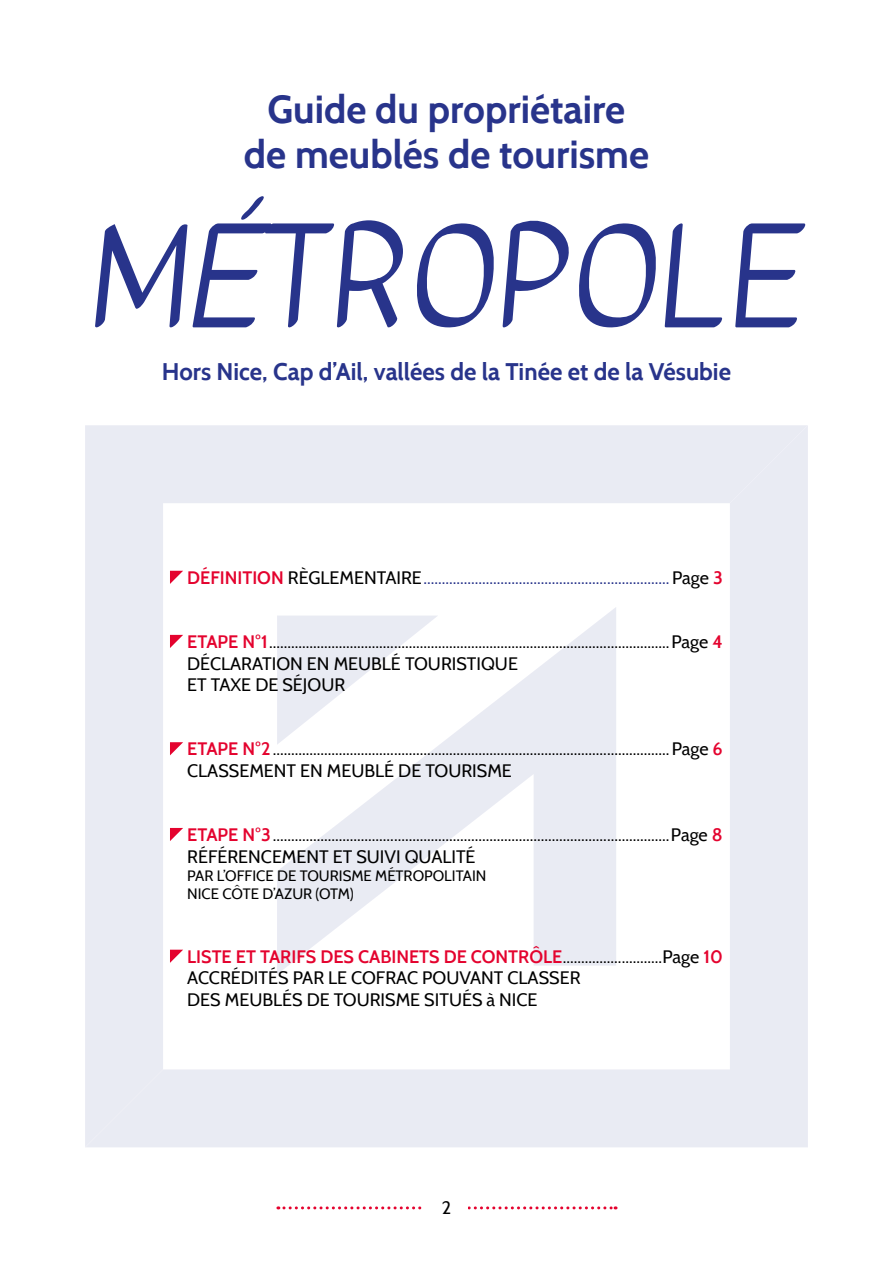
<style>
.page{position:relative;width:893px;height:1263px;background:#fff}
.page>*{position:absolute;margin:0;border:0;box-sizing:border-box;transform-origin:0 0}
.t1{font:130.5px "Kavivanar";color:#28348b}
.t2{font:700 39px/45px "Cabin";color:#28348b;text-align:center}
.t3{font:700 24px "Cabin";color:#28348b}
.t4{font:18px/21.6px "Cabin";color:#000}
.t5{font:18px "Cabin";color:#28348b}
.t6{font:15px/18px "Cabin";color:#000}
.s1{font-weight:600;color:#e4032e}
.s2{color:#000}
</style>
<div class="page">
<svg style="left:85px;top:425px;width:723px;height:722px;fill:#e9ebf3"></svg>
<svg style="left:277px;top:615px;width:161px;height:130px"></svg>
<svg style="left:170px;top:571px;width:13px;height:13px"></svg>
<svg style="left:170px;top:635px;width:13px;height:13px"></svg>
<svg style="left:170px;top:742px;width:13px;height:13px"></svg>
<svg style="left:170px;top:828px;width:13px;height:13px"></svg>
<svg style="left:170px;top:950px;width:13px;height:13px"></svg>
<svg style="left:278px;top:1206px;width:338px;height:3px"></svg>
<div style="left:425px;top:1199px;width:43px;height:17px;background:#fff"></div>
<h2 class="t2" style="left:244px;top:86px;width:407px">Guide du propriétaire de meublés de tourisme</h2>
<h1 class="t1" style="left:90px;top:183px;width:715px">MÉTROPOLE</h1>
<h3 class="t3" style="left:162px;top:357px;width:571px">Hors Nice, Cap d’Ail, vallées de la Tinée et de la Vésubie</h3>
<p class="t5" style="left:187px;top:567px;width:537px"><span class="s1">DÉFINITION</span> <span class="s2">RÈGLEMENTAIRE</span>................................................................... <span class="s2">Page</span> <span class="s1">3</span></p>
<p class="t4" style="left:187px;top:631px;width:537px"><span class="s1">ETAPE N°1</span>.............................................................................................................Page <span class="s1">4<br></span>DÉCLARATION EN MEUBLÉ TOURISTIQUE<br>ET TAXE DE SÉJOUR</p>
<p class="t4" style="left:187px;top:738px;width:537px"><span class="s1">ETAPE N°2</span>............................................................................................................Page <span class="s1">6<br></span>CLASSEMENT EN MEUBLÉ DE TOURISME</p>
<p class="t4" style="left:187px;top:824px;width:537px"><span class="s1">ETAPE N°3</span>............................................................................................................Page <span class="s1">8<br></span>RÉFÉRENCEMENT ET SUIVI QUALITÉ</p>
<p class="t6" style="left:187px;top:866px;width:301px">PAR L’OFFICE DE TOURISME MÉTROPOLITAIN<br>NICE CÔTE D’AZUR (OTM)</p>
<p class="t4" style="left:187px;top:946px;width:537px"><span class="s1">LISTE ET TARIFS DES CABINETS DE CONTRÔLE</span>...........................Page <span class="s1">10<br></span>ACCRÉDITÉS PAR LE COFRAC POUVANT CLASSER<br>DES MEUBLÉS DE TOURISME SITUÉS à NICE</p>
<p class="t4" style="left:442px;top:1197px;width:11px">2</p>
</div>
